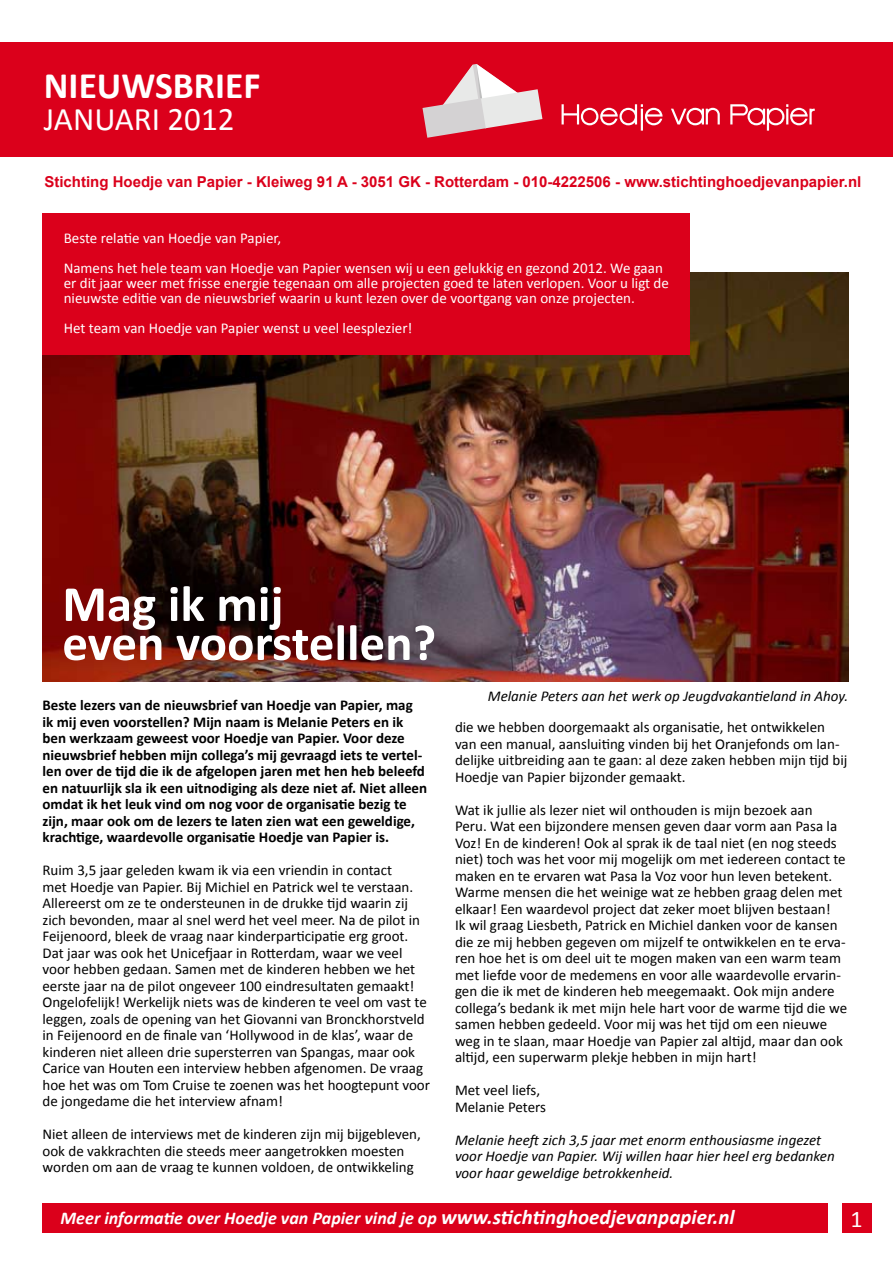
<style>
.page{position:relative;width:893px;height:1263px;background:#fff}
.page>*{position:absolute;margin:0;border:0;box-sizing:border-box;transform-origin:0 0}
.t1{font:700 51px/39px "Calibri";color:#fff}
.t2{font:700 37.5px "Calibri";color:#fff}
.t3{font:33px "Calibri";color:#fff}
.t4{font:24px "Calibri";color:#fff}
.t5{font:italic 700 18px "Calibri";color:#fff}
.t6{font:15px/16.5px "Calibri";color:#000}
.t7{font:700 15px/16.5px "Calibri";color:#000}
.t8{font:15px/30px "Calibri";color:#fff}
.t9{font:italic 15px/16.5px "Calibri";color:#000}
.t10{font:700 15px "Arial";color:#db001b}
.s1{font-size:21px}
</style>
<div class="page">
<div style="left:0;top:43px;width:893px;height:114px;background:#db001b"></div>
<hr style="left:641px;top:109px;width:2px;height:22px;background:#fff">
<svg style="left:562px;top:104px;width:100px;height:21px"></svg>
<svg style="left:671px;top:108px;width:49px;height:17px"></svg>
<svg style="left:730px;top:104px;width:85px;height:27px"></svg>
<svg style="left:422px;top:64px;width:120px;height:74px"></svg>
<div style="left:842px;top:1203px;width:30px;height:30px;background:#db001b"></div>
<div style="left:43px;top:1203px;width:785px;height:30px;background:#db001b"></div>
<img style="left:43px;top:273px;width:805px;height:409px">
<div style="left:43px;top:213px;width:647px;height:141px;background:#db001b"></div>
<h2 class="t2" style="left:44px;top:63px;width:218px">NIEUWSBRIEF</h2>
<h3 class="t3" style="left:44px;top:98px;width:192px">JANUARI 2012</h3>
<p class="t10" style="left:44px;top:172px;width:818px">Stichting Hoedje van Papier - Kleiweg 91 A - 3051 GK - Rotterdam - 010-4222506 - www.stichtinghoedjevanpapier.nl</p>
<p class="t8" style="left:64px;top:222px;width:601px">Beste relatie van Hoedje van Papier,<br>Namens het hele team van Hoedje van Papier wensen wij u een gelukkig en gezond 2012. We gaan</p>
<p class="t8" style="left:64px;top:275px;width:607px;line-height:15px">er dit jaar weer met frisse energie tegenaan om alle projecten goed te laten verlopen. Voor u ligt de nieuwste editie van de nieuwsbrief waarin u kunt lezen over de voortgang van onze projecten.</p>
<p class="t8" style="left:64px;top:312px;width:350px">Het team van Hoedje van Papier wenst u veel leesplezier!</p>
<h1 class="t1" style="left:62px;top:582px;width:375px">Mag ik mij<br>even voorstellen?</h1>
<p class="t9" style="left:488px;top:686px;width:362px">Melanie Peters aan het werk op Jeugdvakantieland in Ahoy.</p>
<p class="t7" style="left:43px;top:696px;width:386px">Beste lezers van de nieuwsbrief van Hoedje van Papier, mag ik mij even voorstellen? Mijn naam is Melanie Peters en ik ben werkzaam geweest voor Hoedje van Papier. Voor deze nieuwsbrief hebben mijn collega’s mij gevraagd iets te vertel&shy;len over de tijd die ik de afgelopen jaren met hen heb beleefd en natuurlijk sla ik een uitnodiging als deze niet af. Niet alleen omdat ik het leuk vind om nog voor de organisatie bezig te zijn, maar ook om de lezers te laten zien wat een geweldige, krachtige, waardevolle organisatie Hoedje van Papier is.</p>
<p class="t6" style="left:43px;top:861px;width:389px">Ruim 3,5 jaar geleden kwam ik via een vriendin in contact<br>met Hoedje van Papier. Bij Michiel en Patrick wel te verstaan.<br>Allereerst om ze te ondersteunen in de drukke tijd waarin zij zich bevonden, maar al snel werd het veel meer. Na de pilot in Feijenoord, bleek de vraag naar kinderparticipatie erg groot.<br>Dat jaar was ook het Unicefjaar in Rotterdam, waar we veel voor hebben gedaan. Samen met de kinderen hebben we het eerste jaar na de pilot ongeveer 100 eindresultaten gemaakt!<br>Ongelofelijk! Werkelijk niets was de kinderen te veel om vast te leggen, zoals de opening van het Giovanni van Bronckhorstveld in Feijenoord en de finale van ‘Hollywood in de klas’, waar de kinderen niet alleen drie supersterren van Spangas, maar ook Carice van Houten een interview hebben afgenomen. De vraag hoe het was om Tom Cruise te zoenen was het hoogtepunt voor de jongedame die het interview afnam!</p>
<p class="t6" style="left:43px;top:1125px;width:380px">Niet alleen de interviews met de kinderen zijn mij bijgebleven, ook de vakkrachten die steeds meer aangetrokken moesten worden om aan de vraag te kunnen voldoen, de ontwikkeling</p>
<p class="t6" style="left:455px;top:718px;width:394px">die we hebben doorgemaakt als organisatie, het ontwikkelen van een manual, aansluiting vinden bij het Oranjefonds om lan&shy;delijke uitbreiding aan te gaan: al deze zaken hebben mijn tijd bij Hoedje van Papier bijzonder gemaakt.</p>
<p class="t6" style="left:455px;top:801px;width:394px">Wat ik jullie als lezer niet wil onthouden is mijn bezoek aan Peru. Wat een bijzondere mensen geven daar vorm aan Pasa la Voz! En de kinderen! Ook al sprak ik de taal niet (en nog steeds niet) toch was het voor mij mogelijk om met iedereen contact te maken en te ervaren wat Pasa la Voz voor hun leven betekent.<br>Warme mensen die het weinige wat ze hebben graag delen met elkaar! Een waardevol project dat zeker moet blijven bestaan!<br>Ik wil graag Liesbeth, Patrick en Michiel danken voor de kansen die ze mij hebben gegeven om mijzelf te ontwikkelen en te erva&shy;ren hoe het is om deel uit te mogen maken van een warm team met liefde voor de medemens en voor alle waardevolle ervarin&shy;gen die ik met de kinderen heb meegemaakt. Ook mijn andere collega’s bedank ik met mijn hele hart voor de warme tijd die we samen hebben gedeeld. Voor mij was het tijd om een nieuwe weg in te slaan, maar Hoedje van Papier zal altijd, maar dan ook altijd, een superwarm plekje hebben in mijn hart!</p>
<p class="t6" style="left:455px;top:1081px;width:93px">Met veel liefs,<br>Melanie Peters</p>
<p class="t9" style="left:455px;top:1131px;width:381px">Melanie heeft zich 3,5 jaar met enorm enthousiasme ingezet voor Hoedje van Papier. Wij willen haar hier heel erg bedanken voor haar geweldige betrokkenheid.</p>
<p class="t5" style="left:61px;top:1207px;width:676px">Meer informatie over Hoedje van Papier vind je op <span class="s1">www.stichtinghoedjevanpapier.nl</span></p>
<h3 class="t4" style="left:850px;top:1204px;width:14px">1</h3>
</div>
